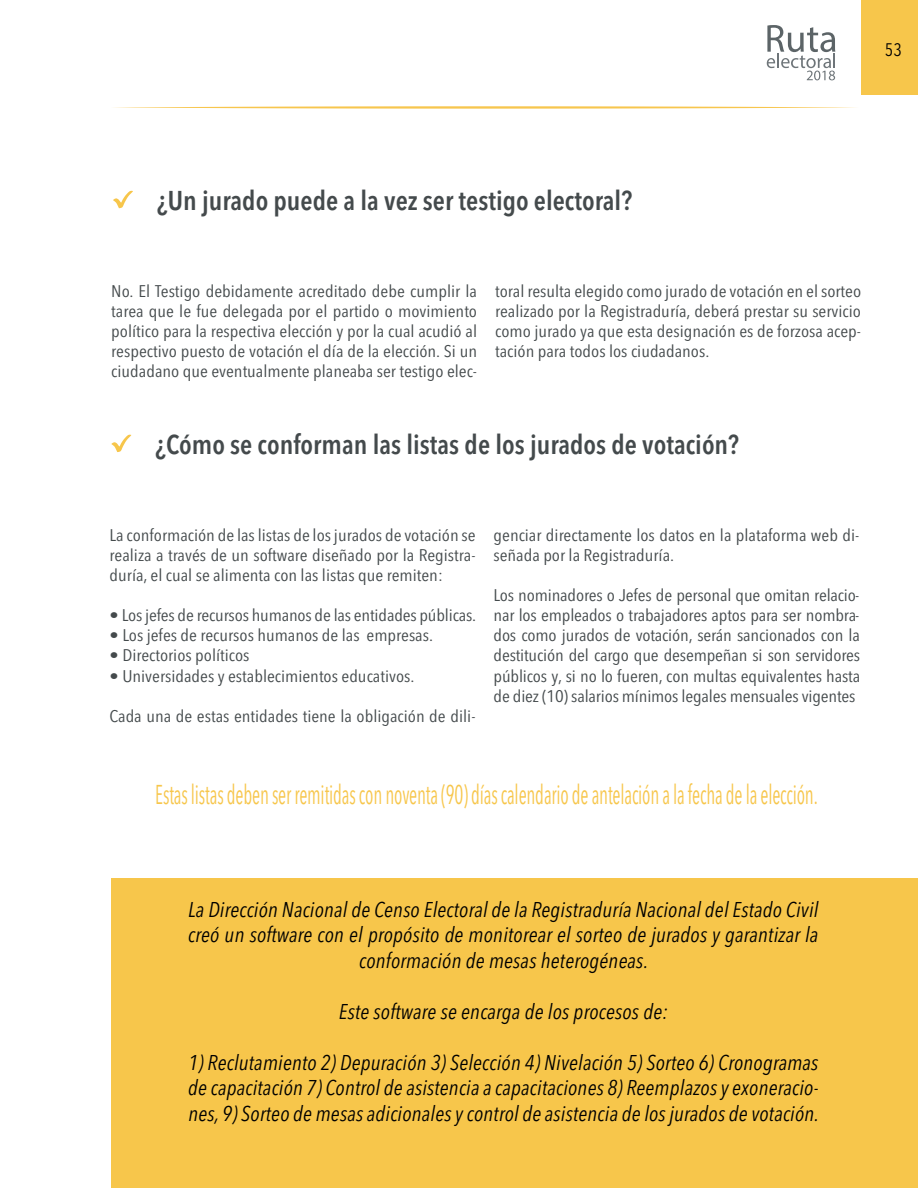
<style>
.page{position:relative;width:918px;height:1188px;background:#fff}
.page>*{position:absolute;margin:0;border:0;box-sizing:border-box;transform-origin:0 0}
.t1{font:condensed 27px "Avenir Next LT Pro";letter-spacing:-.01em;color:#f7c64b;scale:.7 1}
.t2{font:600 condensed 27px "Avenir Next LT Pro";color:#444a4c}
.t3{font:italic condensed 21.15px/25.5px "Avenir Next LT Pro";letter-spacing:.01em;color:#000;text-align:center}
.t4{font:condensed 18px "Avenir Next LT Pro";color:#000001}
.t5{font:condensed 16.8px/20.1px "Avenir Next LT Pro";color:#444a4c;text-align:justify;scale:1.11 1}
</style>
<div class="page">
<div style="left:861px;top:0;width:57px;height:94px;background:#f7c64b"></div>
<svg style="left:114px;top:106px;width:741px;height:3px"></svg>
<svg style="left:767px;top:25px;width:68px;height:55px"></svg>
<svg style="left:113px;top:191px;width:20px;height:17px"></svg>
<svg style="left:111px;top:434px;width:20px;height:18px"></svg>
<div style="left:111px;top:878px;width:807px;height:310px;background:#f7c64b"></div>
<p class="t4" style="left:885px;top:39px;width:18px">53</p>
<h1 class="t2" style="left:157px;top:184px;width:477px">¿Un jurado puede a la vez ser testigo electoral?</h1>
<p class="t5" style="left:111px;top:281px;width:331px">No. El Testigo debidamente acreditado debe cumplir la tarea que le fue delegada por el partido o movimiento político para la respectiva elección y por la cual acudió al respectivo puesto de votación el día de la elección. Si un ciudadano que eventualmente planeaba ser testigo elec-</p>
<p class="t5" style="left:495px;top:281px;width:331px">toral resulta elegido como jurado de votación en el sorteo realizado por la Registraduría, deberá prestar su servicio como jurado ya que esta designación es de forzosa acep&shy;tación para todos los ciudadanos.</p>
<h1 class="t2" style="left:155px;top:428px;width:585px">¿Cómo se conforman las listas de los jurados de votación?</h1>
<p class="t5" style="left:110px;top:525px;width:331px">La conformación de laslistas de losjurados de votación se realiza a través de un software diseñado por la Registra&shy;duría, el cual se alimenta con las listas que remiten:</p>
<p class="t5" style="left:110px;top:605px;width:332px">• Los jefes de recursos humanos de las entidades públicas.</p>
<p class="t5" style="left:110px;top:625px;width:293px">• Los jefes de recursos humanos de las empresas.</p>
<p class="t5" style="left:110px;top:645px;width:127px">• Directorios políticos</p>
<p class="t5" style="left:110px;top:666px;width:276px">• Universidades y establecimientos educativos.</p>
<p class="t5" style="left:110px;top:706px;width:331px">Cada una de estas entidades tiene la obligación de dili-</p>
<p class="t5" style="left:494px;top:525px;width:331px">genciar directamente los datos en la plataforma web di&shy;señada por la Registraduría.</p>
<p class="t5" style="left:494px;top:585px;width:332px">Los nominadores o Jefes de personal que omitan relacio&shy;nar los empleados o trabajadores aptos para ser nombra&shy;dos como jurados de votación, serán sancionados con la destitución del cargo que desempeñan si son servidores públicos y, si no lo fueren, con multas equivalentes hasta de diez (10) salarios mínimos legales mensuales vigentes</p>
<h1 class="t1" style="left:155px;top:778px;width:948px">Estas listas deben ser remitidas con noventa (90) días calendario de antelación a la fecha de la elección.</h1>
<p class="t3" style="left:188px;top:897px;width:632px">La Dirección Nacional de Censo Electoral de la Registraduría Nacional del Estado Civil creó un software con el propósito de monitorear el sorteo de jurados y garantizar la conformación de mesas heterogéneas.</p>
<p class="t3" style="left:339px;top:999px;width:331px">Este software se encarga de los procesos de:</p>
<p class="t3" style="left:188px;top:1050px;width:632px;text-align:justify">1) Reclutamiento 2) Depuración 3) Selección 4) Nivelación 5) Sorteo 6) Cronogramas de capacitación 7) Control de asistencia a capacitaciones 8) Reemplazos y exoneracio&shy;nes, 9) Sorteo de mesas adicionales y control de asistencia de los jurados de votación.</p>
</div>
